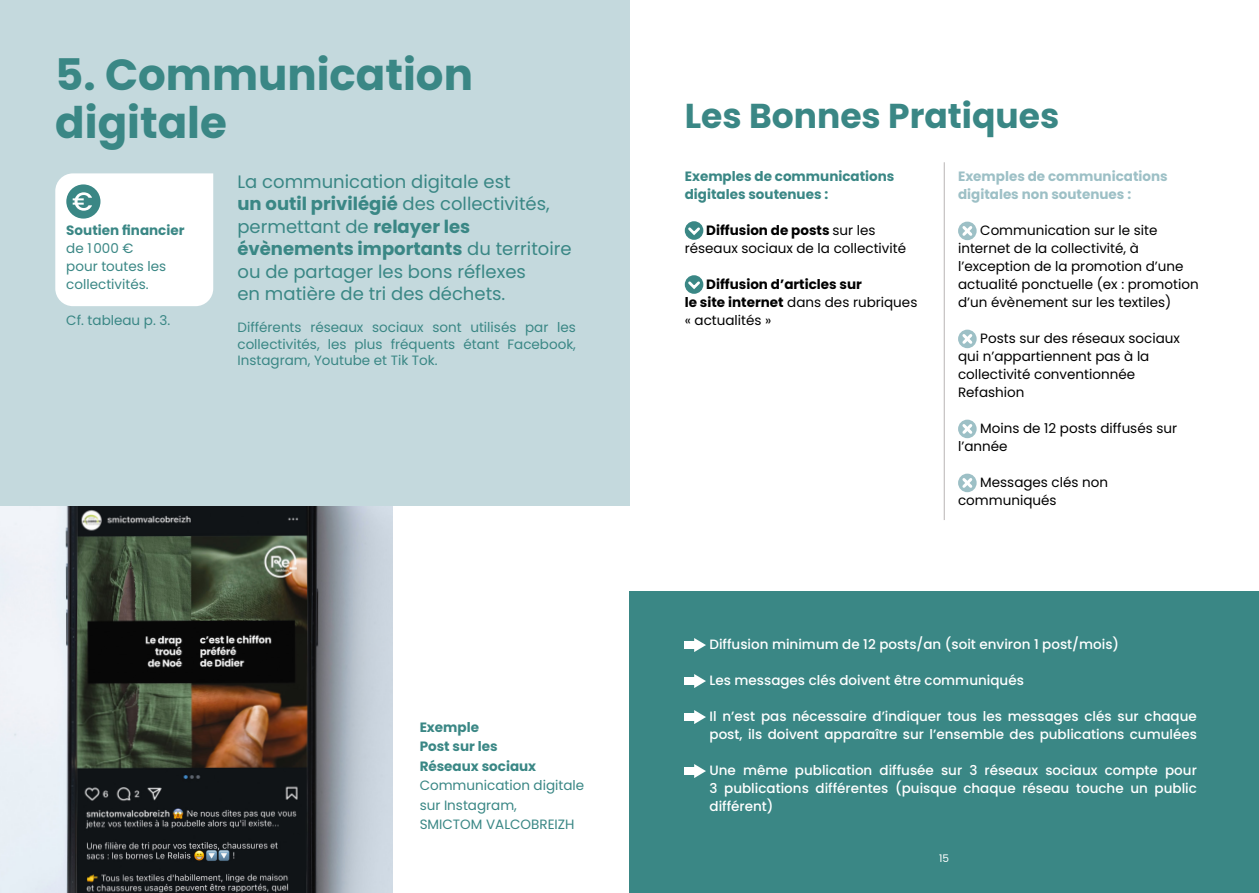
<style>
.page{position:relative;width:1259px;height:893px;background:#fff}
.page>*{position:absolute;margin:0;border:0;box-sizing:border-box;transform-origin:0 0}
.t1{font:700 43.5px/48px "Poppins";color:#3a8785}
.t2{font:700 34.5px "Poppins";color:#3a8785}
.t3{font:18px/22.5px "Poppins";color:#3a8785}
.t4{font:13.5px/18px "Poppins";color:#000}
.t5{font:500 13.5px/18px "Poppins";color:#fff}
.t6{font:13.5px/18px "Poppins";color:#3a8785}
.t7{font:700 13.5px/19.5px "Poppins";color:#3a8785}
.t8{font:700 13.5px/18px "Poppins";color:#000}
.t9{font:700 13.5px/18px "Poppins";color:#9dc0c6}
.t10{font:10.5px "Poppins";color:#fff}
.s1{font-weight:700}
.s2{font-weight:400}
</style>
<div class="page">
<img style="left:0;top:505px;width:392px;height:388px">
<div style="left:0;top:0;width:629px;height:505px;background:#c4d9dd"></div>
<div style="left:629px;top:591px;width:630px;height:302px;background:#3a8785"></div>
<div style="left:55px;top:173px;width:158px;height:133px;background:#fff"></div>
<svg style="left:685px;top:221px;width:18px;height:19px"></svg>
<svg style="left:685px;top:225px;width:17px;height:12px"></svg>
<svg style="left:685px;top:275px;width:18px;height:19px"></svg>
<svg style="left:685px;top:279px;width:17px;height:12px"></svg>
<svg style="left:958px;top:222px;width:18px;height:18px"></svg>
<svg style="left:959px;top:223px;width:16px;height:16px"></svg>
<svg style="left:958px;top:330px;width:18px;height:18px"></svg>
<svg style="left:959px;top:331px;width:16px;height:16px"></svg>
<svg style="left:958px;top:420px;width:18px;height:18px"></svg>
<svg style="left:959px;top:421px;width:16px;height:16px"></svg>
<svg style="left:958px;top:474px;width:18px;height:18px"></svg>
<svg style="left:959px;top:475px;width:16px;height:16px"></svg>
<div style="left:685px;top:641px;width:12px;height:8px;background:#fff"></div>
<svg style="left:694px;top:638px;width:12px;height:14px"></svg>
<div style="left:685px;top:677px;width:12px;height:8px;background:#fff"></div>
<svg style="left:694px;top:674px;width:12px;height:14px"></svg>
<div style="left:685px;top:713px;width:12px;height:8px;background:#fff"></div>
<svg style="left:694px;top:710px;width:12px;height:14px"></svg>
<div style="left:685px;top:767px;width:12px;height:8px;background:#fff"></div>
<svg style="left:694px;top:764px;width:12px;height:14px"></svg>
<hr style="left:944px;top:162px;width:1px;height:358px;background:#b8b4b4">
<h1 class="t1" style="left:55px;top:51px;width:419px">5. Communication digitale</h1>
<p class="t7" style="left:66px;top:221px;width:120px">Soutien financier</p>
<p class="t6" style="left:66px;top:240px;width:101px">de 1000 € pour toutes les collectivités.</p>
<p class="t6" style="left:66px;top:312px;width:105px">Cf. tableau p. 3.</p>
<h3 class="t3" style="left:237px;top:170px;width:336px">La communication digitale est<br><span class="s1">un outil privilégié</span> des collectivités, permettant de <span class="s1">relayer les évènements importants</span> du territoire ou de partager les bons réflexes<br>en matière de tri des déchets.</h3>
<p class="t6" style="left:237px;top:320px;width:340px;line-height:16.2px;text-align:justify">Différents réseaux sociaux sont utilisés par les collectivités, les plus fréquents étant Facebook, Instagram, Youtube et Tik Tok.</p>
<p class="t7" style="left:420px;top:717px;width:118px">Exemple<br>Post sur les<br>Réseaux sociaux</p>
<p class="t6" style="left:420px;top:776px;width:166px;line-height:19.5px">Communication digitale sur Instagram,<br>SMICTOM VALCOBREIZH</p>
<h2 class="t2" style="left:685px;top:95px;width:376px">Les Bonnes Pratiques</h2>
<p class="t7" style="left:685px;top:168px;width:211px;line-height:18px">Exemples de communications digitales soutenues :</p>
<p class="t4" style="left:685px;top:222px;width:223px;text-indent:21px"><span class="s1">Diffusion de posts</span> sur les réseaux sociaux de la collectivité</p>
<p class="t8" style="left:685px;top:276px;width:234px;text-indent:21px">Diffusion d’articles sur<br>le site internet <span class="s2">dans des rubriques « actualités »</span></p>
<p class="t9" style="left:958px;top:168px;width:211px">Exemples de communications digitales non soutenues :</p>
<p class="t4" style="left:958px;top:222px;width:242px;text-indent:22px">Communication sur le site internet de la collectivité, à l’exception de la promotion d’une actualité ponctuelle (ex : promotion d’un évènement sur les textiles)</p>
<p class="t4" style="left:958px;top:330px;width:223px;text-indent:22px">Posts sur des réseaux sociaux qui n’appartiennent pas à la collectivité conventionnée<br>Refashion</p>
<p class="t4" style="left:958px;top:420px;width:220px;text-indent:22px">Moins de 12 posts diffusés sur l’année</p>
<p class="t4" style="left:958px;top:474px;width:151px;text-indent:22px">Messages clés non communiqués</p>
<p class="t5" style="left:709px;top:636px;width:411px">Diffusion minimum de 12 posts/an (soit environ 1 post/mois)</p>
<p class="t5" style="left:709px;top:672px;width:316px">Les messages clés doivent être communiqués</p>
<p class="t5" style="left:709px;top:708px;width:489px">Il n’est pas nécessaire d’indiquer tous les messages clés sur chaque post, ils doivent apparaître sur l’ensemble des publications cumulées</p>
<p class="t5" style="left:709px;top:762px;width:489px;text-align:justify">Une même publication diffusée sur 3 réseaux sociaux compte pour 3 publications différentes (puisque chaque réseau touche un public différent)</p>
<p class="t10" style="left:939px;top:853px;width:11px">15</p>
</div>
